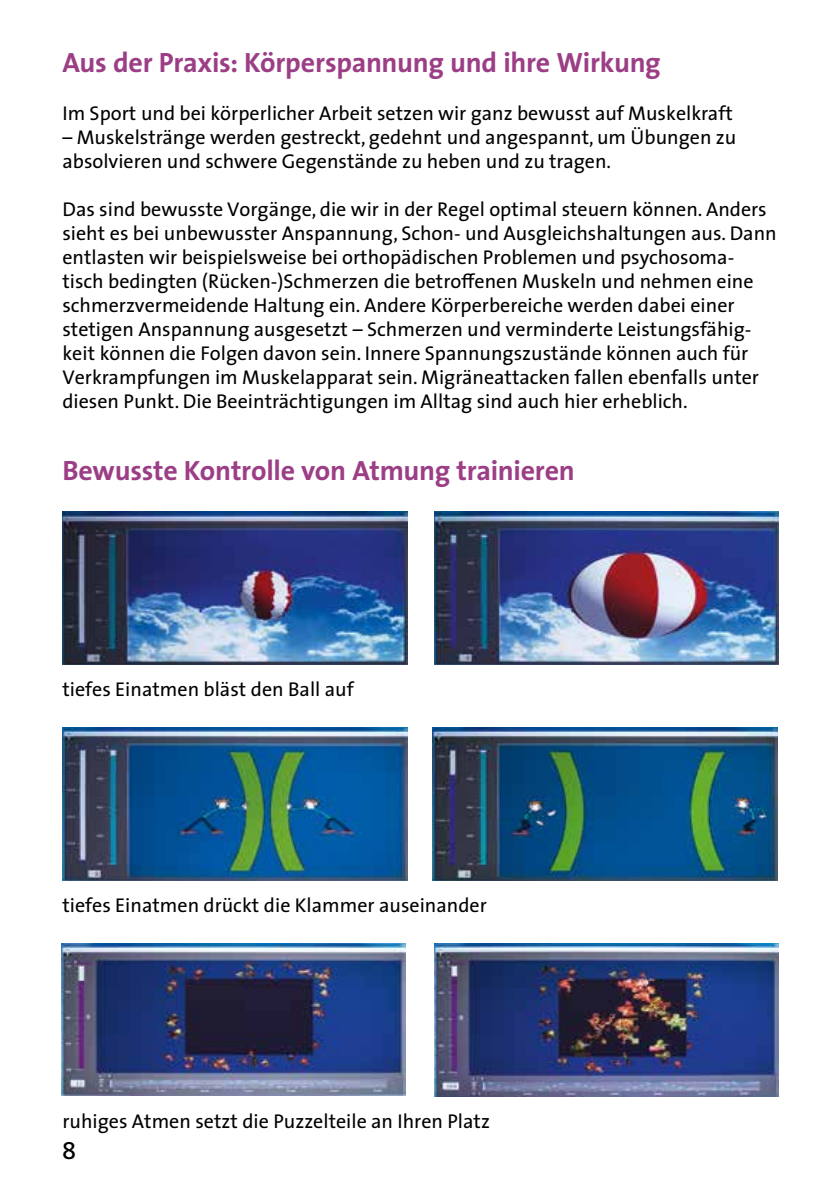
<style>
.page{position:relative;width:840px;height:1191px;background:#fff}
.page>*{position:absolute;margin:0;border:0;box-sizing:border-box;transform-origin:0 0}
.t1{font:700 28px "The Sans";letter-spacing:-.01em;color:#9c3e86}
.t2{font:24px "Frutiger LT Std";color:#000}
.t3{font:20px/24px "The Sans";color:#000}
</style>
<div class="page">
<img style="left:62px;top:727px;width:345px;height:153px">
<img style="left:61px;top:943px;width:344px;height:152px">
<img style="left:432px;top:727px;width:345px;height:153px">
<img style="left:434px;top:943px;width:344px;height:153px">
<img style="left:434px;top:512px;width:344px;height:153px">
<img style="left:62px;top:512px;width:345px;height:153px">
<h1 class="t1" style="left:62px;top:39px;width:599px">Aus der Praxis: Körperspannung und ihre Wirkung</h1>
<p class="t3" style="left:62px;top:101px;width:671px">Im Sport und bei körperlicher Arbeit setzen wir ganz bewusst auf Muskelkraft</p>
<p class="t3" style="left:62px;top:125px;width:675px">– Muskelstränge werden gestreckt, gedehnt und angespannt, um Übungen zu absolvieren und schwere Gegenstände zu heben und zu tragen.</p>
<p class="t3" style="left:62px;top:197px;width:715px">Das sind bewusste Vorgänge, die wir in der Regel optimal steuern können. Anders sieht es bei unbewusster Anspannung, Schon- und Ausgleichshaltungen aus. Dann entlasten wir beispielsweise bei orthopädischen Problemen und psychosoma&shy;tisch bedingten (Rücken-)Schmerzen die betroffenen Muskeln und nehmen eine schmerzvermeidende Haltung ein. Andere Körperbereiche werden dabei einer stetigen Anspannung ausgesetzt – Schmerzen und verminderte Leistungsfähig&shy;keit können die Folgen davon sein. Innere Spannungszustände können auch für Verkrampfungen im Muskelapparat sein. Migräneattacken fallen ebenfalls unter diesen Punkt. Die Beeinträchtigungen im Alltag sind auch hier erheblich.</p>
<h1 class="t1" style="left:62px;top:447px;width:513px">Bewusste Kontrolle von Atmung trainieren</h1>
<p class="t3" style="left:62px;top:677px;width:292px">tiefes Einatmen bläst den Ball auf</p>
<p class="t3" style="left:62px;top:893px;width:425px">tiefes Einatmen drückt die Klammer auseinander</p>
<p class="t3" style="left:62px;top:1109px;width:429px">ruhiges Atmen setzt die Puzzelteile an Ihren Platz</p>
<p class="t2" style="left:62px;top:1136px;width:15px">8</p>
</div>
